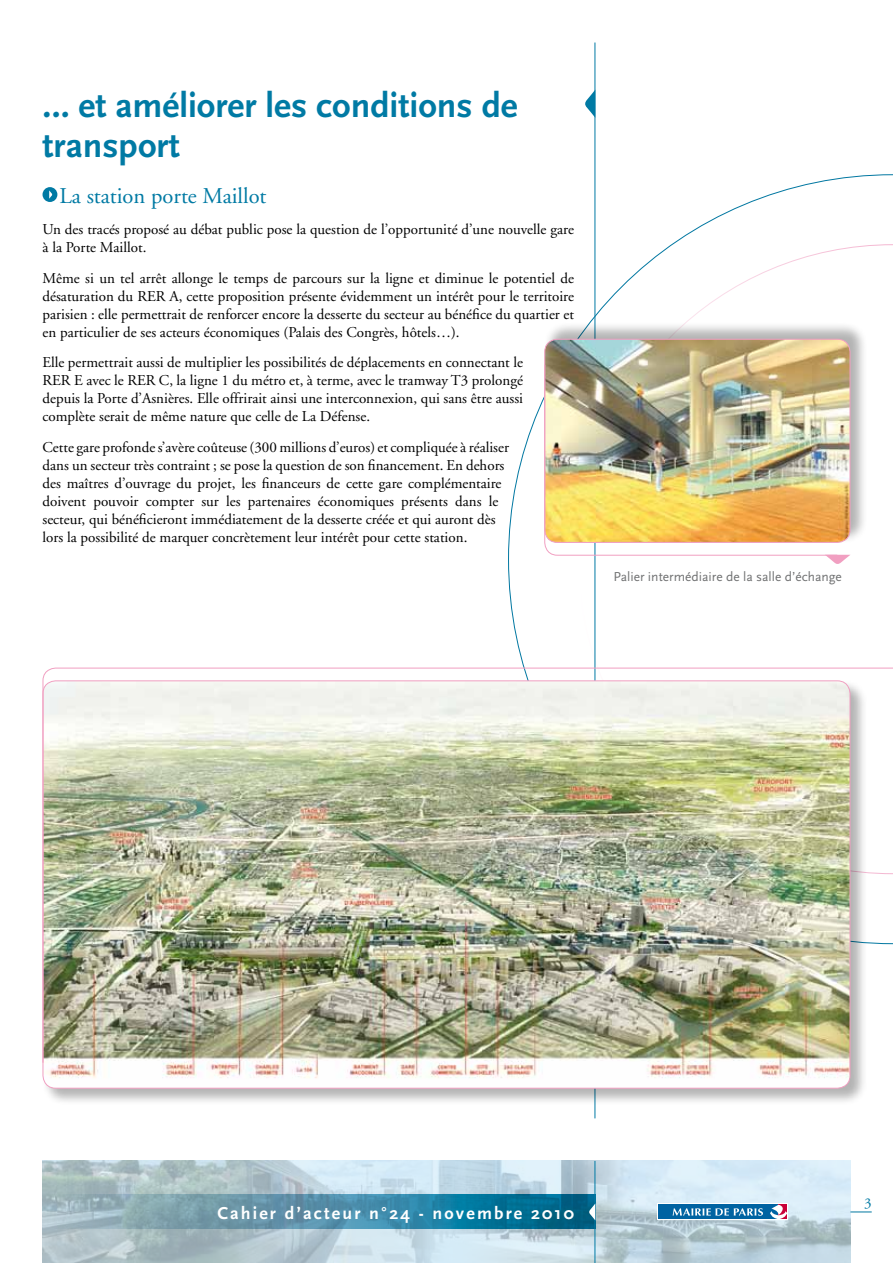
<style>
.page{position:relative;width:893px;height:1263px;background:#fff}
.page>*{position:absolute;margin:0;border:0;box-sizing:border-box;transform-origin:0 0}
.t1{font:700 36px/40.5px "Scala Sans Pro";color:#007aa4}
.t2{font:22.5px "Adobe Garamond LT";color:#007aa4}
.t3{font:700 18px "Scala Sans Pro";letter-spacing:.12em;color:#fff}
.t4{font:15px/18px "Adobe Garamond LT";color:#000}
.t5{font:15px "Adobe Garamond LT";color:#007aa4}
.t6{font:13.5px "Scala Sans Pro";color:#707172}
</style>
<div class="page">
<hr style="left:595px;top:43px;width:1px;height:1075px;background:#007aa4">
<img style="left:43px;top:1161px;width:552px;height:102px">
<img style="left:596px;top:1161px;width:254px;height:102px">
<svg style="left:43px;top:1195px;width:552px;height:34px;background:#4f8fa7"></svg>
<hr style="left:595px;top:1161px;width:1px;height:102px;background:#007aa4">
<svg style="left:589px;top:1203px;width:6px;height:17px"></svg>
<svg style="left:850px;top:1211px;width:22px;height:1px"></svg>
<svg style="left:585px;top:90px;width:10px;height:28px"></svg>
<div style="left:543px;top:321px;width:324px;height:222px;background:#000;opacity:.3"></div>
<img style="left:545px;top:339px;width:305px;height:203px">
<img style="left:544px;top:364px;width:294px;height:192px">
<div style="left:42px;top:679px;width:826px;height:426px;background:#000;opacity:.3"></div>
<img style="left:43px;top:1063px;width:807px;height:25px">
<div style="left:43px;top:187px;width:14px;height:15px;background:#007aa4;border-radius:50%"></div>
<svg style="left:49px;top:190px;width:3px;height:9px"></svg>
<svg style="left:658px;top:1204px;width:130px;height:16px"></svg>
<svg style="left:825px;top:555px;width:25px;height:9px"></svg>
<img style="left:42px;top:667px;width:851px;height:396px">
<h1 class="t1" style="left:43px;top:83px;width:477px">… et améliorer les conditions de transport</h1>
<h2 class="t2" style="left:60px;top:183px;width:208px">La station porte Maillot</h2>
<p class="t4" style="left:43px;top:220px;width:533px">Un des tracés proposé au débat public pose la question de l’opportunité d’une nouvelle gare à la Porte Maillot.</p>
<p class="t4" style="left:43px;top:269px;width:533px;text-align:justify">Même si un tel arrêt allonge le temps de parcours sur la ligne et diminue le potentiel de désaturation du RER A, cette proposition présente évidemment un intérêt pour le territoire parisien : elle permettrait de renforcer encore la desserte du secteur au bénéfice du quartier et en particulier de ses acteurs économiques (Palais des Congrès, hôtels…).</p>
<p class="t4" style="left:43px;top:354px;width:482px;text-align:justify">Elle permettrait aussi de multiplier les possibilités de déplacements en connectant le RER E avec le RER C, la ligne 1 du métro et, à terme, avec le tramway T3 prolongé depuis la Porte d’Asnières. Elle offrirait ainsi une interconnexion, qui sans être aussi complète serait de même nature que celle de La Défense.</p>
<p class="t4" style="left:43px;top:438px;width:468px">Cette gare profonde s’avère coûteuse (300 millions d’euros) et compliquée à réaliser dans un secteur très contraint ; se pose la question de son financement. En dehors des maîtres d’ouvrage du projet, les financeurs de cette gare complémentaire doivent pouvoir compter sur les partenaires économiques présents dans le secteur, qui bénéficieront immédiatement de la desserte créée et qui auront dès lors la possibilité de marquer concrètement leur intérêt pour cette station.</p>
<p class="t6" style="left:613px;top:567px;width:230px">Palier intermédiaire de la salle d’échange</p>
<p class="t3" style="left:218px;top:1200px;width:358px">Cahier d’acteur n°24 - novembre 2010</p>
<p class="t5" style="left:864px;top:1194px;width:9px">3</p>
</div>
